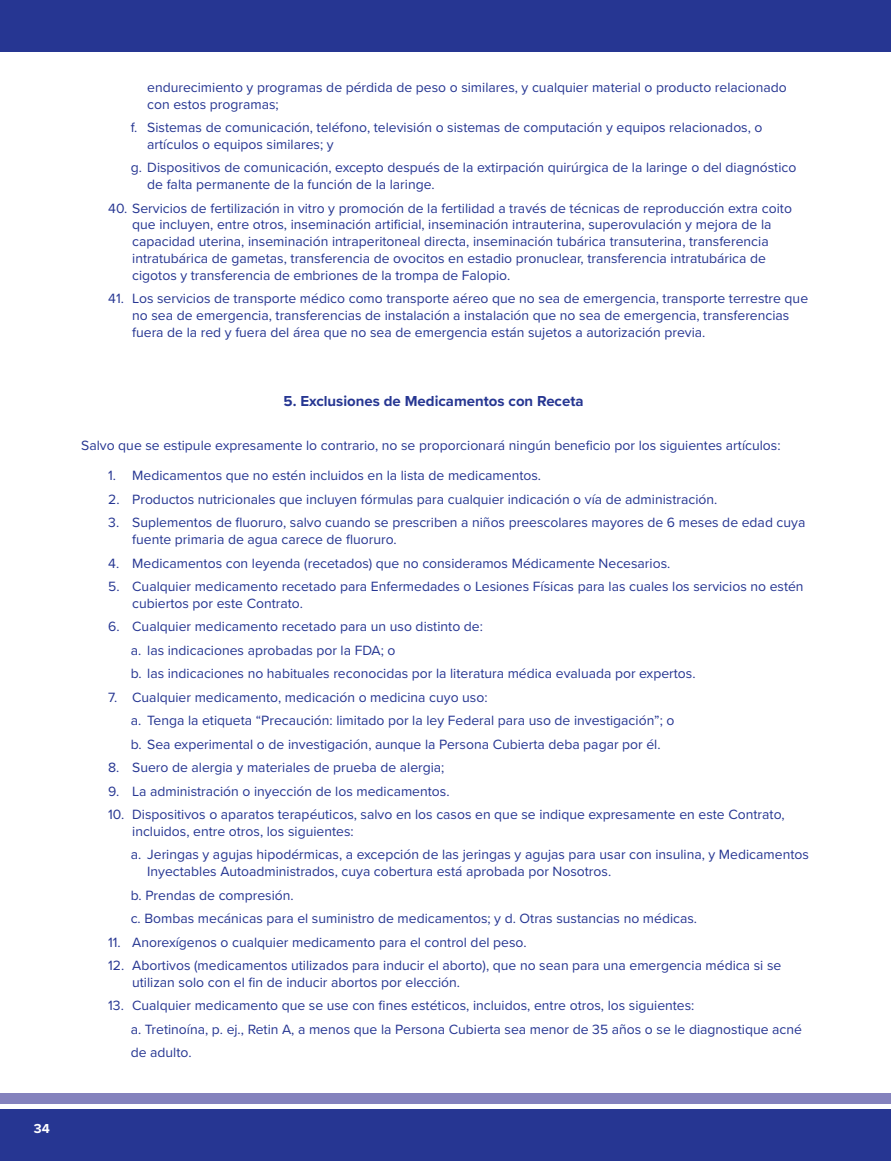
<style>
.page{position:relative;width:891px;height:1161px;background:#fff}
.page>*{position:absolute;margin:0;border:0;box-sizing:border-box;transform-origin:0 0}
.t1{font:700 15px "Proxima Nova";color:#263692}
.t2{font:13.95px/16.8px "Proxima Nova";color:#263692}
.t3{font:700 13.5px "Proxima Nova";color:#fff}
</style>
<div class="page">
<div style="left:0;top:1109px;width:891px;height:52px;background:#263692"></div>
<div style="left:0;top:0;width:891px;height:52px;background:#263692"></div>
<div style="left:0;top:1094px;width:891px;height:10px;background:#8482bd"></div>
<p class="t3" style="left:34px;top:1119px;width:17px">34</p>
<p class="t2" style="left:147px;top:78px;width:641px">endurecimiento y programas de pérdida de peso o similares, y cualquier material o producto relacionado con estos programas;</p>
<p class="t2" style="left:147px;top:119px;width:617px;text-indent:-17px">f. Sistemas de comunicación, teléfono, televisión o sistemas de computación y equipos relacionados, o artículos o equipos similares; y</p>
<p class="t2" style="left:147px;top:159px;width:651px;text-indent:-17px">g. Dispositivos de comunicación, excepto después de la extirpación quirúrgica de la laringe o del diagnóstico de falta permanente de la función de la laringe.</p>
<p class="t2" style="left:132px;top:199px;width:661px;text-indent:-24px">40. Servicios de fertilización in vitro y promoción de la fertilidad a través de técnicas de reproducción extra coito que incluyen, entre otros, inseminación artificial, inseminación intrauterina, superovulación y mejora de la capacidad uterina, inseminación intraperitoneal directa, inseminación tubárica transuterina, transferencia intratubárica de gametas, transferencia de ovocitos en estadio pronuclear, transferencia intratubárica de cigotos y transferencia de embriones de la trompa de Falopio.</p>
<p class="t2" style="left:132px;top:290px;width:677px;text-indent:-24px">41. Los servicios de transporte médico como transporte aéreo que no sea de emergencia, transporte terrestre que no sea de emergencia, transferencias de instalación a instalación que no sea de emergencia, transferencias fuera de la red y fuera del área que no sea de emergencia están sujetos a autorización previa.</p>
<p class="t1" style="left:284px;top:390px;width:302px">5. Exclusiones de Medicamentos con Receta</p>
<p class="t2" style="left:81px;top:436px;width:701px">Salvo que se estipule expresamente lo contrario, no se proporcionará ningún beneficio por los siguientes artículos:</p>
<p class="t2" style="left:108px;top:467px;width:434px">1. Medicamentos que no estén incluidos en la lista de medicamentos.</p>
<p class="t2" style="left:108px;top:490px;width:611px">2. Productos nutricionales que incluyen fórmulas para cualquier indicación o vía de administración.</p>
<p class="t2" style="left:132px;top:514px;width:675px;text-indent:-24px">3. Suplementos de fluoruro, salvo cuando se prescriben a niños preescolares mayores de 6 meses de edad cuya fuente primaria de agua carece de fluoruro.</p>
<p class="t2" style="left:108px;top:554px;width:564px">4. Medicamentos con leyenda (recetados) que no consideramos Médicamente Necesarios.</p>
<p class="t2" style="left:132px;top:577px;width:673px;text-indent:-24px">5. Cualquier medicamento recetado para Enfermedades o Lesiones Físicas para las cuales los servicios no estén cubiertos por este Contrato.</p>
<p class="t2" style="left:131px;top:614px;width:566px;line-height:23.5px;text-indent:-22px">6. Cualquier medicamento recetado para un uso distinto de:<br>a. las indicaciones aprobadas por la FDA; o<br>b. las indicaciones no habituales reconocidas por la literatura médica evaluada por expertos.</p>
<p class="t2" style="left:131px;top:685px;width:545px;line-height:23.5px;text-indent:-22px">7. Cualquier medicamento, medicación o medicina cuyo uso:<br>a. Tenga la etiqueta “Precaución: limitado por la ley Federal para uso de investigación”; o b. Sea experimental o de investigación, aunque la Persona Cubierta deba pagar por él.</p>
<p class="t2" style="left:108px;top:759px;width:338px">8. Suero de alergia y materiales de prueba de alergia;</p>
<p class="t2" style="left:108px;top:782px;width:343px">9. La administración o inyección de los medicamentos.</p>
<p class="t2" style="left:132px;top:806px;width:654px;text-indent:-24px">10. Dispositivos o aparatos terapéuticos, salvo en los casos en que se indique expresamente en este Contrato, incluidos, entre otros, los siguientes:</p>
<p class="t2" style="left:147px;top:846px;width:663px;text-indent:-17px">a. Jeringas y agujas hipodérmicas, a excepción de las jeringas y agujas para usar con insulina, y Medicamentos<br>Inyectables Autoadministrados, cuya cobertura está aprobada por Nosotros.</p>
<p class="t2" style="left:131px;top:883px;width:568px;line-height:23.5px">b. Prendas de compresión.<br>c. Bombas mecánicas para el suministro de medicamentos; y d. Otras sustancias no médicas.</p>
<p class="t2" style="left:108px;top:933px;width:420px">11. Anorexígenos o cualquier medicamento para el control del peso.</p>
<p class="t2" style="left:132px;top:957px;width:651px;text-indent:-24px">12. Abortivos (medicamentos utilizados para inducir el aborto), que no sean para una emergencia médica si se utilizan solo con el fin de inducir abortos por elección.</p>
<p class="t2" style="left:131px;top:993px;width:673px;line-height:23.5px;text-indent:-22px">13. Cualquier medicamento que se use con fines estéticos, incluidos, entre otros, los siguientes:<br>a. Tretinoína, p. ej., Retin A, a menos que la Persona Cubierta sea menor de 35 años o se le diagnostique acné de adulto.</p>
</div>
